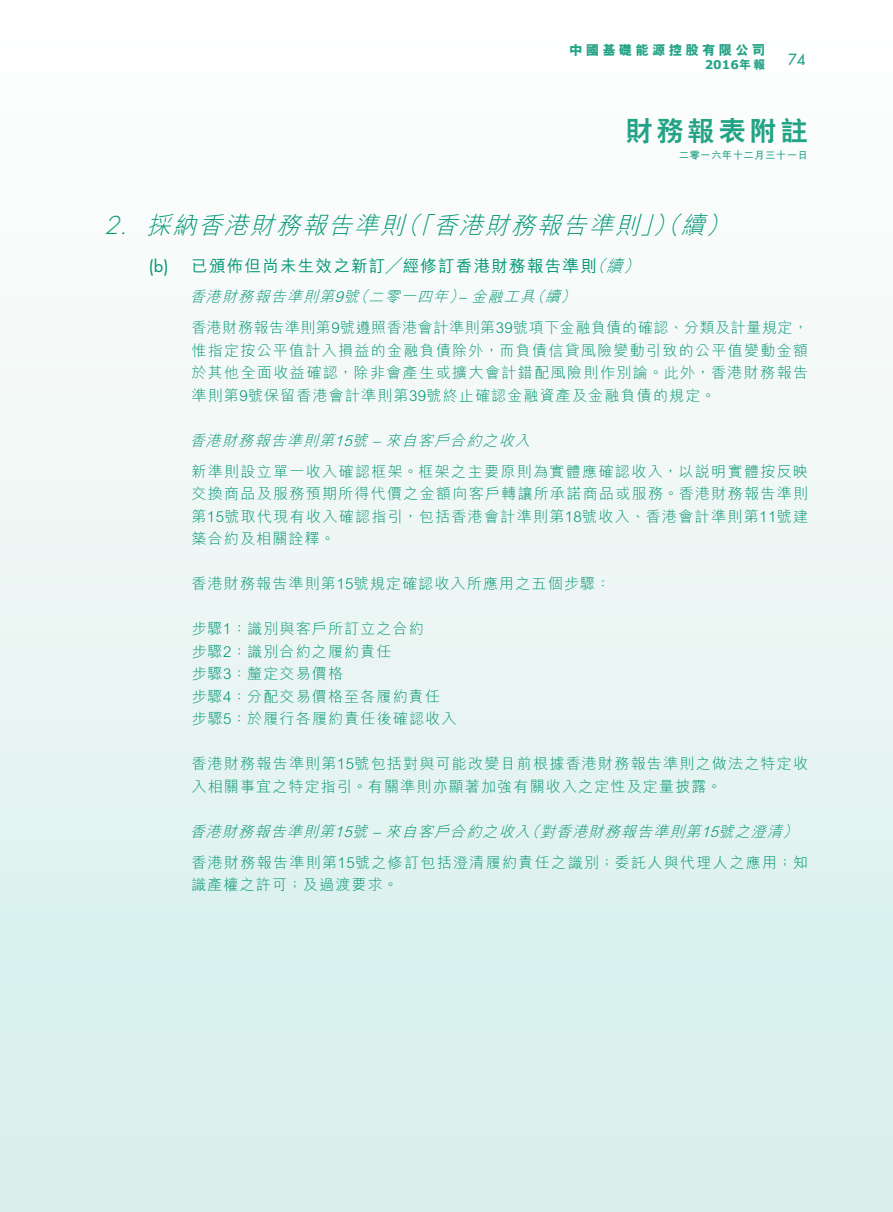
<style>
.page{position:relative;width:893px;height:1212px;background:#fff}
.page>*{position:absolute;margin:0;border:0;box-sizing:border-box;transform-origin:0 0}
.t1{font:800 27px "C Hei 2 HK";letter-spacing:.15em;color:#009574}
.t2{font:italic 300 24px "M Hei HK";color:#009574}
.t3{font:italic 300 24px "Futura Std";color:#009574}
.t4{font:500 16.5px "M Hei HK";letter-spacing:.075em;color:#009574}
.t5{font:italic 300 16.5px "M Hei HK";color:#009574}
.t6{font:16.5px "Futura Std";color:#009574}
.t7{font:300 15px/22.5px "M Hei HK";letter-spacing:.08em;color:#009574}
.t8{font:italic 300 15px "M Hei HK";color:#009574}
.t9{font:300 15px/31px "M Hei HK";letter-spacing:.04em;color:#009574}
.t10{font:italic 300 15px "Arial MT Std";color:#009574}
.t11{font:500 15px "Futura Std";color:#009574}
.t12{font:800 13.5px "M Hei HK";letter-spacing:.23em;color:#009574}
.t13{font:700 12px "Verdana";color:#009574}
.t14{font:700 10.5px "M Hei HK";letter-spacing:.03em;color:#009574}
.s1{font-family:"M Hei HK";font-weight:800}
.s2{font-family:"Arial MT Std"}
.s3{font-style:italic}
</style>
<div class="page">
<div style="left:0;top:0;width:893px;height:1212px;background:linear-gradient(to bottom,#fffefe,#d5eeea)"></div>
<h2 class="t3" style="left:104px;top:211px;width:33px">2.</h2>
<p class="t12" style="left:569px;top:41px;width:198px">中國基礎能源控股有限公司</p>
<p class="t13" style="left:705px;top:57px;width:62px">2016<span class="s1">年報</span></p>
<p class="t11" style="left:788px;top:50px;width:19px">74</p>
<h1 class="t1" style="left:626px;top:113px;width:183px">財務報表附註</h1>
<p class="t14" style="left:679px;top:148px;width:131px">二零一六年十二月三十一日</p>
<h2 class="t2" style="left:681px;top:208px;width:34px">續</h2>
<h2 class="t2" style="left:396px;top:208px;width:47px">（「</h2>
<h2 class="t2" style="left:639px;top:208px;width:51px">」）（</h2>
<h2 class="t2" style="left:705px;top:208px;width:34px">(</h2>
<h2 class="t2" style="left:146px;top:208px;width:268px">採納香港財務報告準則</h2>
<h2 class="t2" style="left:433px;top:208px;width:216px">香港財務報告準則</h2>
<p class="t6" style="left:149px;top:256px;width:21px">b( )</p>
<p class="t4" style="left:191px;top:254px;width:407px">已頒佈但尚未生效之新訂╱經修訂香港財務報告準則</p>
<p class="t5" style="left:606px;top:255px;width:24px">續</p>
<p class="t5" style="left:589px;top:255px;width:24px">（</p>
<p class="t5" style="left:623px;top:255px;width:24px">(</p>
<p class="t8" style="left:449px;top:286px;width:118px">）<span class="s2">–</span> 金融工具續</p>
<p class="t8" style="left:353px;top:286px;width:22px">（</p>
<p class="t8" style="left:530px;top:286px;width:22px">（</p>
<p class="t8" style="left:561px;top:286px;width:22px">(</p>
<p class="t9" style="left:190px;top:280px;width:620px"><span class="s3">香港財務報告準則第<br></span>香港財務報告準則第<span class="s2">9</span>號遵照香港會計準則第<span class="s2">39</span>號項下金融負債的確認、分類及計量規定，</p>
<p class="t7" style="left:191px;top:338px;width:618px;text-align:justify">惟指定按公平值計入損益的金融負債除外，而負債信貸風險變動引致的公平值變動金額於其他全面收益確認，除非會產生或擴大會計錯配風險則作別論。此外，香港財務報告準則第<span class="s2">9</span>號保留香港會計準則第<span class="s2">39</span>號終止確認金融資產及金融負債的規定。</p>
<p class="t8" style="left:352px;top:429px;width:185px">號 <span class="s2">–</span> 來自客戶合約之收入</p>
<p class="t8" style="left:335px;top:286px;width:120px">號<span class="s2">9</span> 二零一四年</p>
<p class="t8" style="left:190px;top:429px;width:151px">香港財務報告準則第</p>
<p class="t7" style="left:191px;top:459px;width:618px;text-align:justify">新準則設立單一收入確認框架。框架之主要原則為實體應確認收入，以說明實體按反映交換商品及服務預期所得代價之金額向客戶轉讓所承諾商品或服務。香港財務報告準則第<span class="s2">15</span>號取代現有收入確認指引，包括香港會計準則第<span class="s2">18</span>號收入、香港會計準則第<span class="s2">11</span>號建築合約及相關詮釋。</p>
<p class="t7" style="left:192px;top:572px;width:420px">香港財務報告準則第<span class="s2">15</span>號規定確認收入所應用之五個步驟：</p>
<p class="t7" style="left:191px;top:617px;width:266px">步驟<span class="s2">1</span>：識別與客戶所訂立之合約<br>步驟<span class="s2">2</span>：識別合約之履約責任<br>步驟<span class="s2">3</span>：釐定交易價格<br>步驟<span class="s2">4</span>：分配交易價格至各履約責任步驟<span class="s2">5</span>：於履行各履約責任後確認收入</p>
<p class="t7" style="left:192px;top:752px;width:618px">香港財務報告準則第<span class="s2">15</span>號包括對與可能改變目前根據香港財務報告準則之做法之特定收入相關事宜之特定指引。有關準則亦顯著加強有關收入之定性及定量披露。</p>
<p class="t8" style="left:782px;top:820px;width:22px">(</p>
<p class="t10" style="left:335px;top:432px;width:23px">15</p>
<p class="t8" style="left:525px;top:820px;width:22px">（</p>
<p class="t8" style="left:352px;top:820px;width:355px">號 <span class="s2">–</span> 來自客戶合約之收入對香港財務報告準則第</p>
<p class="t7" style="left:190px;top:815px;width:620px;line-height:31px"><span class="s3">香港財務報告準則第<br></span>香港財務報告準則第<span class="s2">15</span>號之修訂包括澄清履約責任之識別；委託人與代理人之應用；知</p>
<p class="t7" style="left:191px;top:873px;width:208px">識產權之許可；及過渡要求。</p>
<p class="t8" style="left:719px;top:820px;width:70px">號之澄清</p>
<p class="t10" style="left:335px;top:823px;width:23px">15</p>
<p class="t10" style="left:701px;top:823px;width:23px">15</p>
</div>
